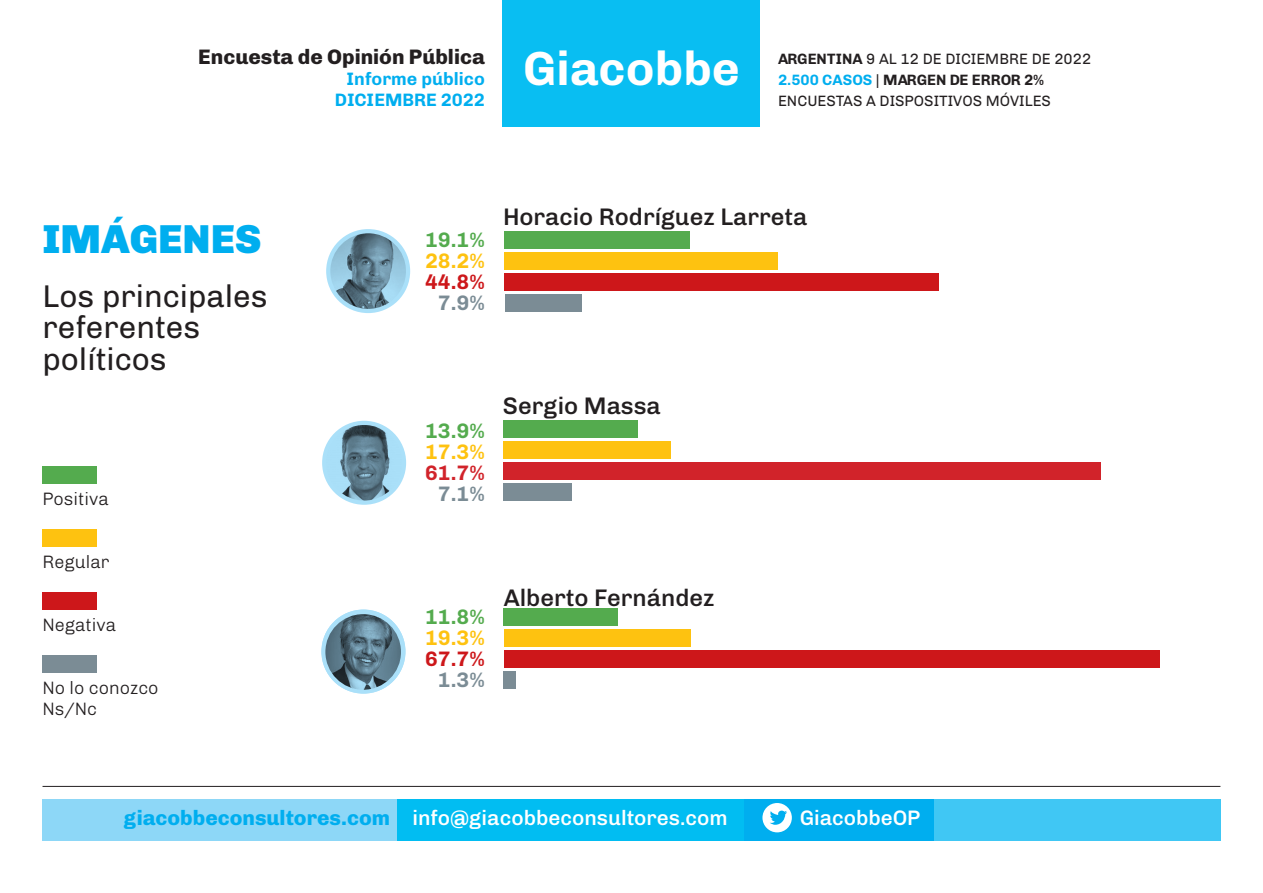
<style>
.page{position:relative;width:1263px;height:893px;background:#fff}
.page>*{position:absolute;margin:0;border:0;box-sizing:border-box;transform-origin:0 0}
.t1{font:700 48px "Chivo";color:#fff}
.t2{font:900 40.5px "Chivo";color:#00aeef}
.t3{font:31.5px/31.5px "Chivo";color:#231f20}
.t4{font:500 24px "Chivo";color:#231f20}
.t5{font:500 21px "Chivo";color:#fff}
.t6{font:800 21px "Chivo";color:#231f20}
.t7{font:700 21px "Chivo";color:#54ab4e}
.t8{font:700 21px "Chivo";color:#fec210}
.t9{font:700 21px "Chivo";color:#7b8c95}
.t10{font:700 21px "Chivo";color:#cd171a}
.t11{font:700 21px "Chivo";color:#d1232a}
.t12{font:300 18px "Chivo";color:#231f20}
.t13{font:700 18px/21px "Chivo";color:#00aeef;text-align:right}
.t14{font:15px/21px "Chivo";color:#231f20}
.s1{font-weight:700}
.s2{font-weight:700;color:#00aeef}
.s3{font-weight:800;color:#00aeef}
</style>
<div class="page">
<div style="left:43px;top:799px;width:1177px;height:42px;background:#00aeef"></div>
<div style="left:43px;top:799px;width:358px;height:42px;background:#8dd7f7"></div>
<div style="left:934px;top:799px;width:286px;height:42px;background:#40c7f4"></div>
<div style="left:398px;top:799px;width:346px;height:42px;background:#01bdf2"></div>
<div style="left:762px;top:803px;width:30px;height:29px;background:#fff;border-radius:50%"></div>
<svg style="left:770px;top:811px;width:17px;height:14px"></svg>
<div style="left:503px;top:0;width:257px;height:127px;background:#09bef2"></div>
<hr style="left:43px;top:786px;width:1177px;height:1px;background:#231f20">
<div style="left:43px;top:467px;width:54px;height:17px;background:#54ab4e"></div>
<div style="left:43px;top:530px;width:54px;height:17px;background:#fec210"></div>
<div style="left:43px;top:593px;width:54px;height:17px;background:#cd171a"></div>
<div style="left:43px;top:656px;width:54px;height:17px;background:#7b8c95"></div>
<div style="left:321px;top:610px;width:84px;height:84px;background:#aae0f9;border-radius:50%"></div>
<img style="left:325px;top:614px;width:76px;height:76px;border-radius:38px">
<div style="left:322px;top:421px;width:84px;height:84px;background:#aae0f9;border-radius:50%"></div>
<img style="left:326px;top:425px;width:76px;height:76px;border-radius:38px">
<div style="left:326px;top:229px;width:84px;height:84px;background:#aae0f9;border-radius:50%"></div>
<img style="left:330px;top:233px;width:76px;height:76px;border-radius:38px">
<div style="left:504px;top:609px;width:114px;height:17px;background:#54ab4e"></div>
<div style="left:504px;top:630px;width:187px;height:17px;background:#fec210"></div>
<div style="left:504px;top:651px;width:655px;height:17px;background:#cd171a"></div>
<div style="left:504px;top:672px;width:12px;height:17px;background:#7b8c95"></div>
<div style="left:503px;top:421px;width:135px;height:17px;background:#54ab4e"></div>
<div style="left:503px;top:442px;width:168px;height:17px;background:#fec210"></div>
<div style="left:503px;top:463px;width:598px;height:17px;background:#d1232a"></div>
<div style="left:503px;top:484px;width:69px;height:17px;background:#7b8c95"></div>
<div style="left:505px;top:231px;width:185px;height:17px;background:#54ab4e"></div>
<div style="left:505px;top:252px;width:273px;height:17px;background:#fec210"></div>
<div style="left:505px;top:274px;width:434px;height:17px;background:#cd171a"></div>
<div style="left:505px;top:294px;width:76px;height:17px;background:#7b8c95"></div>
<h3 class="t6" style="left:198px;top:40px;width:288px">Encuesta de Opinión Pública</h3>
<p class="t13" style="left:335px;top:67px;width:151px">Informe público<br>DICIEMBRE 2022</p>
<h1 class="t1" style="left:523px;top:31px;width:218px">Giacobbe</h1>
<p class="t14" style="left:778px;top:47px;width:315px"><span class="s1">ARGENTINA</span> 9 AL 12 DE DICIEMBRE DE 2022<br><span class="s2">2.500 CASOS</span> | <span class="s1">MARGEN DE ERROR 2%<br></span>ENCUESTAS A DISPOSITIVOS MÓVILES</p>
<p class="t2" style="left:43px;top:206px;width:220px">IMÁGENES</p>
<p class="t3" style="left:43px;top:278px;width:227px">Los principales referentes</p>
<p class="t3" style="left:43px;top:341px;width:126px">políticos</p>
<p class="t12" style="left:43px;top:485px;width:68px">Positiva</p>
<p class="t12" style="left:43px;top:548px;width:69px">Regular</p>
<p class="t12" style="left:43px;top:611px;width:75px">Negativa</p>
<p class="t12" style="left:43px;top:674px;width:118px">No lo conozco</p>
<p class="t12" style="left:43px;top:695px;width:56px">Ns/Nc</p>
<p class="t7" style="left:425px;top:223px;width:61px">19.1%</p>
<p class="t8" style="left:425px;top:244px;width:61px">28.2%</p>
<p class="t10" style="left:425px;top:265px;width:61px">44.8%</p>
<p class="t9" style="left:438px;top:286px;width:49px">7.9%</p>
<p class="t4" style="left:503px;top:199px;width:306px">Horacio Rodríguez Larreta</p>
<p class="t7" style="left:425px;top:415px;width:61px">13.9%</p>
<p class="t8" style="left:425px;top:436px;width:61px">17.3%</p>
<p class="t11" style="left:425px;top:457px;width:61px">61.7%</p>
<p class="t9" style="left:438px;top:478px;width:49px">7.1%</p>
<p class="t4" style="left:503px;top:387px;width:159px">Sergio Massa</p>
<p class="t7" style="left:425px;top:600px;width:61px">11.8%</p>
<p class="t8" style="left:425px;top:621px;width:61px">19.3%</p>
<p class="t10" style="left:425px;top:642px;width:61px">67.7%</p>
<p class="t9" style="left:438px;top:663px;width:49px">1.3%</p>
<p class="t4" style="left:504px;top:579px;width:212px">Alberto Fernández</p>
<h3 class="t5" style="left:124px;top:801px;width:605px"><span class="s3">giacobbeconsultores.com</span> info@giacobbeconsultores.com</h3>
<h3 class="t5" style="left:800px;top:801px;width:122px">GiacobbeOP</h3>
</div>
